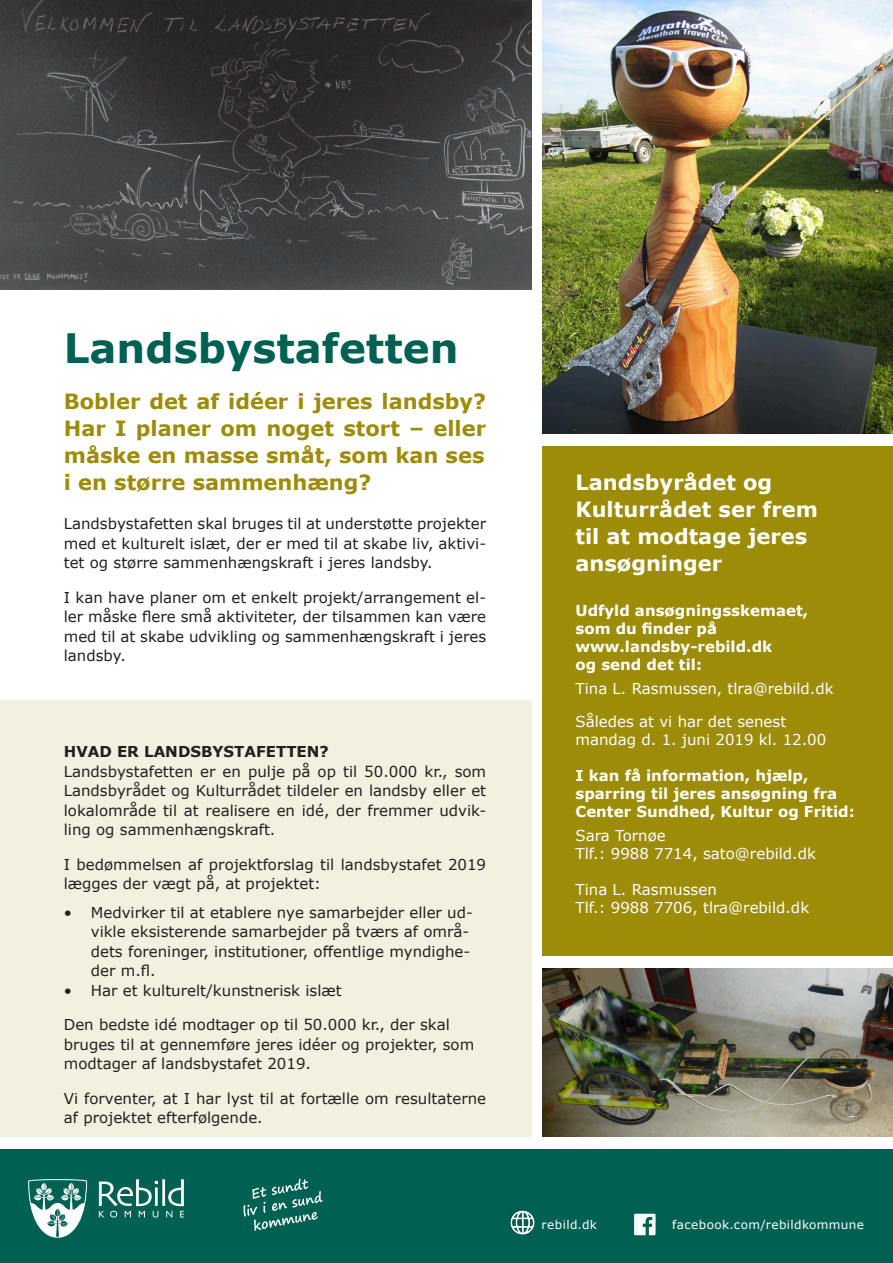
<style>
.page{position:relative;width:893px;height:1263px;background:#fff}
.page>*{position:absolute;margin:0;border:0;box-sizing:border-box;transform-origin:0 0}
.t1{font:700 40.5px "Verdana";color:#006052}
.t2{font:700 21px/27px "Verdana";color:#9d8c07;text-align:justify}
.t3{font:700 21px "Verdana";color:#fff}
.t4{font:15px/19.5px "Verdana";color:#231f20}
.t5{font:15px "Verdana";color:#fff}
.t6{font:700 15px/18px "Verdana";color:#fff}
.t7{font:700 15px "Verdana";color:#231f20}
.t8{font:12px "Verdana";letter-spacing:.035em;color:#fff}
</style>
<div class="page">
<div style="left:542px;top:446px;width:351px;height:510px;background:#9d8c07"></div>
<div style="left:0;top:699px;width:531px;height:437px;background:#f3f0df"></div>
<img style="left:542px;top:968px;width:351px;height:168px">
<img style="left:542px;top:0;width:351px;height:434px">
<div style="left:0;top:1150px;width:893px;height:113px;background:#006052"></div>
<svg style="left:99px;top:1179px;width:85px;height:38px"></svg>
<svg style="left:28px;top:1179px;width:59px;height:59px"></svg>
<svg style="left:244px;top:1179px;width:79px;height:52px"></svg>
<img style="left:510px;top:1210px;width:25px;height:25px">
<svg style="left:634px;top:1214px;width:22px;height:21px"></svg>
<img style="left:0;top:0;width:531px;height:290px">
<p class="t1" style="left:64px;top:319px;width:396px">Landsbystafetten</p>
<p class="t2" style="left:64px;top:387px;width:424px">Bobler det af idéer i jeres landsby?<br>Har I planer om noget stort – eller måske en masse småt, som kan ses</p>
<p class="t2" style="left:64px;top:468px;width:309px">i en større sammenhæng?</p>
<p class="t4" style="left:64px;top:514px;width:424px;text-align:justify">Landsbystafetten skal bruges til at understøtte projekter med et kulturelt islæt, der er med til at skabe liv, aktivi&shy;tet og større sammenhængskraft i jeres landsby.</p>
<p class="t4" style="left:64px;top:587px;width:424px;text-align:justify">I kan have planer om et enkelt projekt/arrangement el&shy;ler måske flere små aktiviteter, der tilsammen kan være med til at skabe udvikling og sammenhængskraft i jeres landsby.</p>
<p class="t7" style="left:64px;top:741px;width:267px">HVAD ER LANDSBYSTAFETTEN?</p>
<p class="t4" style="left:64px;top:761px;width:424px;text-align:justify">Landsbystafetten er en pulje på op til 50.000 kr., som Landsbyrådet og Kulturrådet tildeler en landsby eller et lokalområde til at realisere en idé, der fremmer udvik&shy;ling og sammenhængskraft.</p>
<p class="t4" style="left:64px;top:854px;width:424px">I bedømmelsen af projektforslag til landsbystafet 2019 lægges der vægt på, at projektet:</p>
<p class="t4" style="left:91px;top:902px;width:384px;text-indent:-27px">• Medvirker til at etablere nye samarbejder eller ud&shy;vikle eksisterende samarbejder på tværs af områ&shy;dets foreninger, institutioner, offentlige myndighe&shy;der m.fl.</p>
<p class="t4" style="left:64px;top:980px;width:279px">• Har et kulturelt/kunstnerisk islæt</p>
<p class="t4" style="left:64px;top:1015px;width:412px">Den bedste idé modtager op til 50.000 kr., der skal bruges til at gennemføre jeres idéer og projekter, som modtager af landsbystafet 2019.</p>
<p class="t4" style="left:64px;top:1088px;width:424px">Vi forventer, at I har lyst til at fortælle om resultaterne af projektet efterfølgende.</p>
<p class="t3" style="left:575px;top:467px;width:198px">Landsbyrådet og</p>
<p class="t3" style="left:575px;top:494px;width:244px">Kulturrådet ser frem</p>
<p class="t3" style="left:575px;top:521px;width:233px">til at modtage jeres</p>
<p class="t3" style="left:575px;top:548px;width:148px">ansøgninger</p>
<p class="t6" style="left:575px;top:601px;width:234px">Udfyld ansøgningsskemaet,</p>
<p class="t6" style="left:575px;top:619px;width:143px">som du finder på</p>
<p class="t6" style="left:575px;top:637px;width:198px">www.landsby-rebild.dk</p>
<p class="t6" style="left:575px;top:655px;width:128px">og send det til:</p>
<p class="t5" style="left:575px;top:678px;width:260px">Tina L. Rasmussen, tlra@rebild.dk</p>
<p class="t5" style="left:575px;top:711px;width:212px">Således at vi har det senest</p>
<p class="t5" style="left:575px;top:729px;width:252px">mandag d. 1. juni 2019 kl. 12.00</p>
<p class="t6" style="left:575px;top:766px;width:263px">I kan få information, hjælp, sparring til jeres ansøgning fra</p>
<p class="t6" style="left:575px;top:802px;width:281px">Center Sundhed, Kultur og Fritid:</p>
<p class="t5" style="left:575px;top:825px;width:92px">Sara Tornøe</p>
<p class="t5" style="left:575px;top:843px;width:242px">Tlf.: 9988 7714, sato@rebild.dk</p>
<p class="t5" style="left:575px;top:879px;width:143px">Tina L. Rasmussen</p>
<p class="t5" style="left:575px;top:897px;width:235px">Tlf.: 9988 7706, tlra@rebild.dk</p>
<p class="t8" style="left:542px;top:1216px;width:57px">rebild.dk</p>
<p class="t8" style="left:672px;top:1216px;width:193px">facebook.com/rebildkommune</p>
</div>
